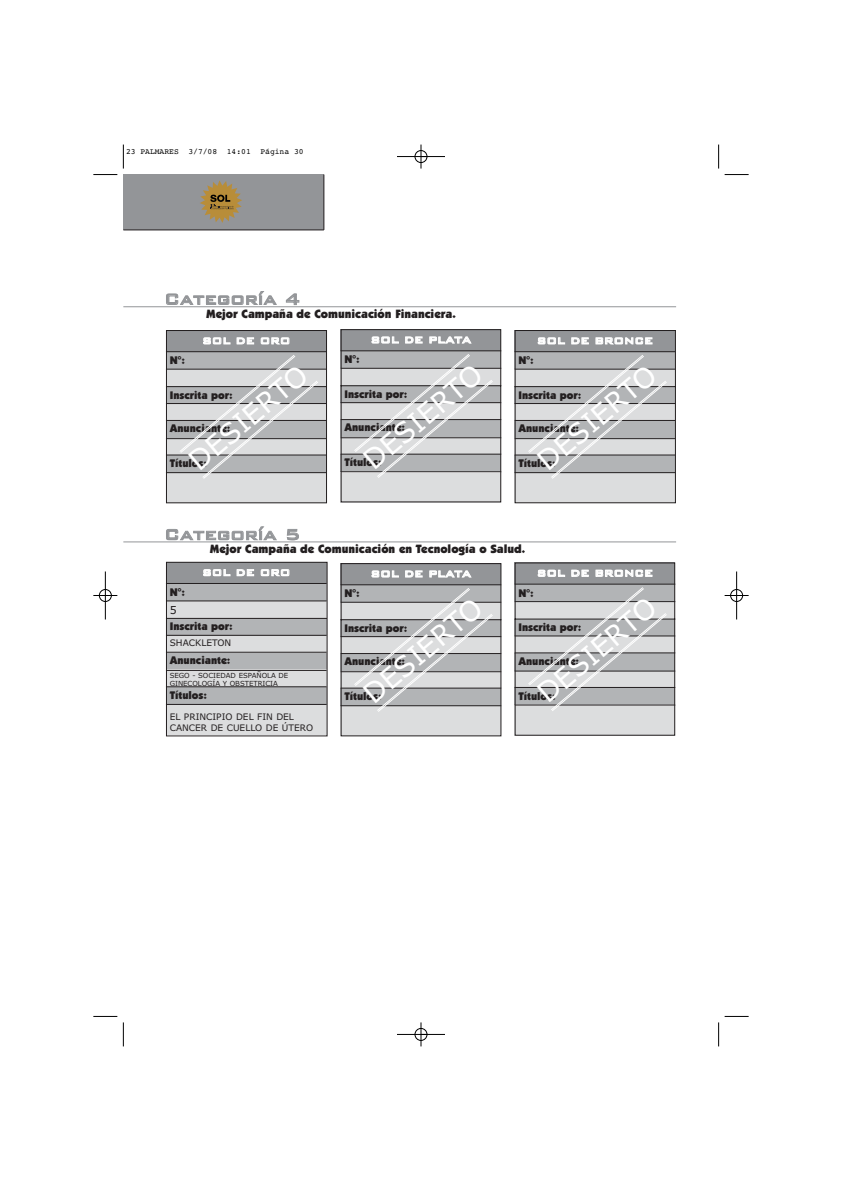
<style>
.page{position:relative;width:842px;height:1191px;background:#fff}
.page>*{position:absolute;margin:0;border:0;box-sizing:border-box;transform-origin:0 0}
.t1{font:28px "Verdana";color:#fff}
.t2{font:20px "Bank Gothic Medium BT";letter-spacing:-.005em;color:#939598}
.t3{font:900 12px "Kabel IT Cby BT";color:#231f20}
.t4{font:12px "Bank Gothic Medium BT";letter-spacing:-.005em;color:#fff}
.t5{font:900 11px "Kabel IT Cby BT";color:#231f20}
.t6{font:11px "Verdana";color:#231f20}
.t7{font:9px/10.8px "Verdana";color:#231f20}
.t8{font:8px "Courier";color:#000}
.t9{font:7px/8.4px "Verdana";letter-spacing:-.005em;color:#231f20}
</style>
<div class="page">
<hr style="left:123px;top:306px;width:553px;height:1px;background:#939598">
<hr style="left:123px;top:541px;width:553px;height:1px;background:#939598">
<svg style="left:340px;top:563px;width:162px;height:174px;background:#b8b9bb"></svg>
<div style="left:123px;top:175px;width:201px;height:55px;background:#939598"></div>
<hr style="left:323px;top:175px;width:1px;height:55px;background:#231f20">
<hr style="left:123px;top:229px;width:201px;height:1px;background:#231f20">
<svg style="left:200px;top:180px;width:42px;height:43px"></svg>
<svg style="left:340px;top:329px;width:162px;height:174px;background:#b8b9bb"></svg>
<svg style="left:165px;top:561px;width:163px;height:176px;background:#b8b9bb"></svg>
<svg style="left:514px;top:562px;width:162px;height:174px;background:#b8b9bb"></svg>
<svg style="left:165px;top:330px;width:162px;height:174px;background:#b9babb"></svg>
<svg style="left:514px;top:330px;width:162px;height:174px;background:#b8b9bb"></svg>
<svg style="left:123px;top:145px;width:1px;height:24px"></svg>
<svg style="left:93px;top:174px;width:24px;height:1px"></svg>
<svg style="left:718px;top:145px;width:1px;height:24px"></svg>
<svg style="left:725px;top:174px;width:24px;height:1px"></svg>
<svg style="left:123px;top:1022px;width:1px;height:24px"></svg>
<svg style="left:93px;top:1016px;width:24px;height:1px"></svg>
<svg style="left:718px;top:1022px;width:1px;height:24px"></svg>
<svg style="left:725px;top:1016px;width:24px;height:1px"></svg>
<div style="left:99px;top:589px;width:13px;height:13px;border:1px solid #fff;border-radius:50%"></div>
<div style="left:730px;top:589px;width:13px;height:13px;border:1px solid #fff;border-radius:50%"></div>
<hr style="left:397px;top:156px;width:48px;height:1px;background:#000">
<hr style="left:397px;top:1034px;width:48px;height:1px;background:#000">
<hr style="left:105px;top:572px;width:1px;height:48px;background:#000">
<hr style="left:736px;top:572px;width:1px;height:48px;background:#000">
<svg style="left:421px;top:145px;width:1px;height:24px"></svg>
<svg style="left:421px;top:1022px;width:1px;height:24px"></svg>
<svg style="left:93px;top:595px;width:24px;height:1px"></svg>
<svg style="left:725px;top:595px;width:24px;height:1px"></svg>
<div style="left:415px;top:150px;width:12px;height:13px;border:1px solid #000;border-radius:50%"></div>
<div style="left:415px;top:1028px;width:12px;height:13px;border:1px solid #000;border-radius:50%"></div>
<div style="left:99px;top:589px;width:12px;height:13px;border:1px solid #000;border-radius:50%"></div>
<div style="left:731px;top:589px;width:12px;height:13px;border:1px solid #000;border-radius:50%"></div>
<p class="t8" style="left:126px;top:149px;width:179px">23 PALMARES 3/7/08 14:01 Página 30</p>
<h2 class="t2" style="left:164px;top:286px;width:138px">Categoría 4</h2>
<p class="t3" style="left:206px;top:310px;width:251px">Mejor Campaña de Comunicación Financiera.</p>
<p class="t4" style="left:202px;top:333px;width:90px">SOL DE ORO</p>
<p class="t4" style="left:371px;top:332px;width:102px">SOL DE PLATA</p>
<p class="t4" style="left:537px;top:333px;width:118px">SOL DE BRONCE</p>
<p class="t5" style="left:170px;top:356px;width:17px">N°:</p>
<h1 class="t1" style="left:186px;top:456px;width:147px;rotate:-40deg">DESIERTO</h1>
<p class="t5" style="left:170px;top:391px;width:64px">Inscrita por:</p>
<p class="t5" style="left:170px;top:424px;width:62px">Anunciante:</p>
<p class="t5" style="left:170px;top:459px;width:39px">Títulos:</p>
<p class="t5" style="left:344px;top:355px;width:17px">N°:</p>
<h1 class="t1" style="left:360px;top:455px;width:147px;rotate:-40deg">DESIERTO</h1>
<p class="t5" style="left:344px;top:390px;width:64px">Inscrita por:</p>
<p class="t5" style="left:344px;top:423px;width:62px">Anunciante:</p>
<p class="t5" style="left:344px;top:458px;width:39px">Títulos:</p>
<p class="t5" style="left:518px;top:356px;width:17px">N°:</p>
<h1 class="t1" style="left:534px;top:456px;width:147px;rotate:-40deg">DESIERTO</h1>
<p class="t5" style="left:518px;top:391px;width:64px">Inscrita por:</p>
<p class="t5" style="left:518px;top:424px;width:62px">Anunciante:</p>
<p class="t5" style="left:518px;top:459px;width:39px">Títulos:</p>
<h2 class="t2" style="left:164px;top:521px;width:138px">Categoría 5</h2>
<p class="t3" style="left:210px;top:545px;width:317px">Mejor Campaña de Comunicación en Tecnología o Salud.</p>
<p class="t5" style="left:344px;top:589px;width:17px">N°:</p>
<p class="t4" style="left:202px;top:565px;width:90px">SOL DE ORO</p>
<p class="t4" style="left:537px;top:565px;width:118px">SOL DE BRONCE</p>
<p class="t4" style="left:371px;top:566px;width:102px">SOL DE PLATA</p>
<p class="t5" style="left:170px;top:588px;width:17px">N°:</p>
<p class="t5" style="left:518px;top:589px;width:17px">N°:</p>
<h1 class="t1" style="left:534px;top:688px;width:147px;rotate:-40deg">DESIERTO</h1>
<h1 class="t1" style="left:360px;top:689px;width:147px;rotate:-40deg">DESIERTO</h1>
<p class="t6" style="left:170px;top:605px;width:8px">5</p>
<p class="t5" style="left:170px;top:622px;width:64px">Inscrita por:</p>
<p class="t7" style="left:170px;top:638px;width:63px">SHACKLETON</p>
<p class="t5" style="left:518px;top:623px;width:64px">Inscrita por:</p>
<p class="t5" style="left:344px;top:624px;width:64px">Inscrita por:</p>
<p class="t5" style="left:170px;top:656px;width:62px">Anunciante:</p>
<p class="t9" style="left:170px;top:672px;width:120px">SEGO - SOCIEDAD ESPAÑOLA DE<br>GINECOLOGÍA Y OBSTETRICIA</p>
<p class="t5" style="left:170px;top:691px;width:39px">Títulos:</p>
<p class="t7" style="left:170px;top:712px;width:145px">EL PRINCIPIO DEL FIN DEL<br>CANCER DE CUELLO DE ÚTERO</p>
<p class="t5" style="left:518px;top:657px;width:62px">Anunciante:</p>
<p class="t5" style="left:518px;top:692px;width:39px">Títulos:</p>
<p class="t5" style="left:344px;top:657px;width:62px">Anunciante:</p>
<p class="t5" style="left:344px;top:692px;width:39px">Títulos:</p>
</div>
